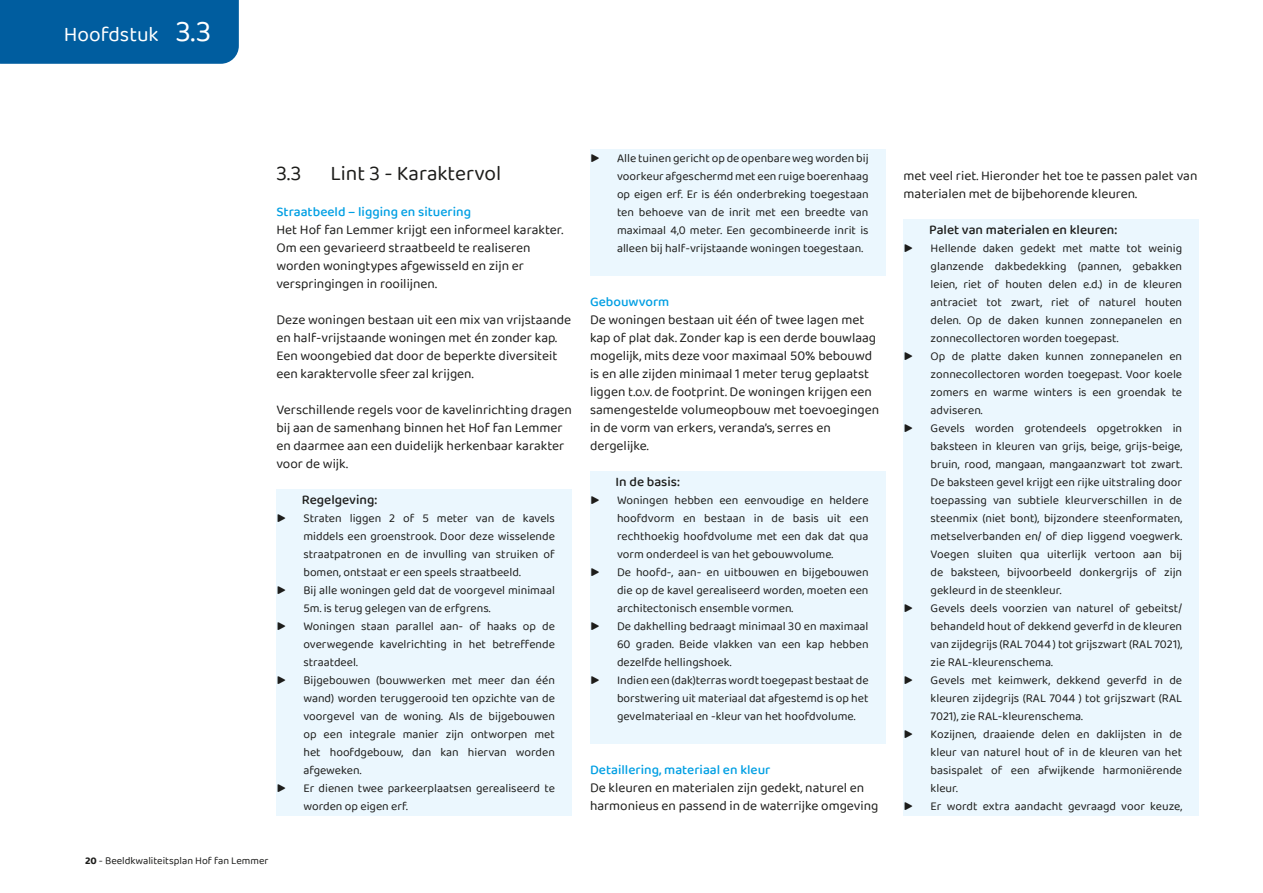
<style>
.page{position:relative;width:1263px;height:893px;background:#fff}
.page>*{position:absolute;margin:0;border:0;box-sizing:border-box;transform-origin:0 0}
.t1{font:21px "Baloo 2";color:#1d1d1b}
.t2{font:21px "Baloo 2";color:#fff}
.t3{font:13.5px/18px "Baloo 2";color:#1d1d1b}
.t4{font:500 13.5px "Baloo 2";color:#009fe3}
.t5{font:500 13.5px "Baloo 2";color:#1d1d1b}
.t6{font:12px/18px "Baloo 2";color:#1d1d1b;text-align:justify}
.t7{font:10.5px "Baloo 2";color:#1d1d1b}
.s1{font-size:30px}
.s2{font-size:15px}
.s3{font-weight:700}
</style>
<div class="page">
<div style="left:0;top:0;width:239px;height:64px;background:#005d9f"></div>
<div style="left:276px;top:490px;width:296px;height:21px;background:#ebf7fe"></div>
<div style="left:276px;top:509px;width:296px;height:73px;background:#ebf7fe"></div>
<div style="left:276px;top:581px;width:296px;height:37px;background:#ebf7fe"></div>
<div style="left:276px;top:617px;width:296px;height:55px;background:#ebf7fe"></div>
<div style="left:276px;top:671px;width:296px;height:109px;background:#ebf7fe"></div>
<div style="left:276px;top:779px;width:296px;height:37px;background:#ebf7fe"></div>
<div style="left:590px;top:149px;width:295px;height:109px;background:#ebf7fe"></div>
<div style="left:590px;top:257px;width:295px;height:19px;background:#ebf7fe"></div>
<div style="left:590px;top:472px;width:295px;height:21px;background:#ebf7fe"></div>
<div style="left:590px;top:491px;width:295px;height:73px;background:#ebf7fe"></div>
<div style="left:590px;top:563px;width:295px;height:55px;background:#ebf7fe"></div>
<div style="left:590px;top:617px;width:295px;height:55px;background:#ebf7fe"></div>
<div style="left:590px;top:671px;width:295px;height:55px;background:#ebf7fe"></div>
<div style="left:590px;top:725px;width:295px;height:19px;background:#ebf7fe"></div>
<div style="left:903px;top:220px;width:296px;height:21px;background:#ebf7fe"></div>
<div style="left:903px;top:239px;width:296px;height:109px;background:#ebf7fe"></div>
<div style="left:903px;top:347px;width:296px;height:73px;background:#ebf7fe"></div>
<div style="left:903px;top:419px;width:296px;height:181px;background:#ebf7fe"></div>
<div style="left:903px;top:599px;width:296px;height:73px;background:#ebf7fe"></div>
<div style="left:903px;top:671px;width:296px;height:55px;background:#ebf7fe"></div>
<div style="left:903px;top:725px;width:296px;height:73px;background:#ebf7fe"></div>
<div style="left:903px;top:797px;width:296px;height:19px;background:#ebf7fe"></div>
<h1 class="t2" style="left:64px;top:19px;width:149px">Hoofdstuk <span class="s1">3.3</span></h1>
<h1 class="t1" style="left:276px;top:159px;width:27px">3.3</h1>
<h1 class="t1" style="left:330px;top:159px;width:172px">Lint 3 - Karaktervol</h1>
<p class="t4" style="left:276px;top:202px;width:196px">Straatbeeld – ligging en situering</p>
<p class="t3" style="left:276px;top:221px;width:288px">Het Hof fan Lemmer krijgt een informeel karakter.<br>Om een gevarieerd straatbeeld te realiseren worden woningtypes afgewisseld en zijn er verspringingen in rooilijnen.</p>
<p class="t3" style="left:276px;top:311px;width:296px">Deze woningen bestaan uit een mix van vrijstaande en half-vrijstaande woningen met én zonder kap.<br>Een woongebied dat door de beperkte diversiteit een karaktervolle sfeer zal krijgen.</p>
<p class="t3" style="left:276px;top:401px;width:297px">Verschillende regels voor de kavelinrichting dragen bij aan de samenhang binnen het Hof fan Lemmer en daarmee aan een duidelijk herkenbaar karakter voor de wijk.</p>
<p class="t5" style="left:302px;top:490px;width:77px">Regelgeving:</p>
<p class="t6" style="left:276px;top:510px;width:280px"><span class="s2">▶</span> Straten liggen 2 of 5 meter van de kavels</p>
<p class="t6" style="left:303px;top:528px;width:253px">middels een groenstrook. Door deze wisselende</p>
<p class="t6" style="left:303px;top:546px;width:253px">straatpatronen en de invulling van struiken of</p>
<p class="t6" style="left:303px;top:564px;width:219px">bomen, ontstaat er een speels straatbeeld.</p>
<p class="t6" style="left:276px;top:582px;width:280px"><span class="s2">▶</span> Bij alle woningen geld dat de voorgevel minimaal</p>
<p class="t6" style="left:303px;top:600px;width:189px">5m. is terug gelegen van de erfgrens.</p>
<p class="t6" style="left:276px;top:618px;width:280px"><span class="s2">▶</span> Woningen staan parallel aan- of haaks op de</p>
<p class="t6" style="left:303px;top:636px;width:253px">overwegende kavelrichting in het betreffende</p>
<p class="t6" style="left:303px;top:654px;width:56px">straatdeel.</p>
<p class="t6" style="left:276px;top:672px;width:280px"><span class="s2">▶</span> Bijgebouwen (bouwwerken met meer dan één</p>
<p class="t6" style="left:303px;top:690px;width:253px">wand) worden teruggerooid ten opzichte van de</p>
<p class="t6" style="left:303px;top:708px;width:253px">voorgevel van de woning. Als de bijgebouwen</p>
<p class="t6" style="left:303px;top:726px;width:253px">op een integrale manier zijn ontworpen met</p>
<p class="t6" style="left:303px;top:744px;width:253px">het hoofdgebouw, dan kan hiervan worden</p>
<p class="t6" style="left:303px;top:762px;width:59px">afgeweken.</p>
<p class="t6" style="left:276px;top:780px;width:280px"><span class="s2">▶</span> Er dienen twee parkeerplaatsen gerealiseerd te</p>
<p class="t6" style="left:303px;top:798px;width:106px">worden op eigen erf.</p>
<p class="t7" style="left:85px;top:853px;width:185px"><span class="s3">20</span> - Beeldkwaliteitsplan Hof fan Lemmer</p>
<p class="t6" style="left:617px;top:150px;width:253px;text-indent:-27px"><span class="s2">▶</span> Alle tuinen gericht op de openbare weg worden bij voorkeur afgeschermd met een ruige boerenhaag op eigen erf. Er is één onderbreking toegestaan ten behoeve van de inrit met een breedte van maximaal 4,0 meter. Een gecombineerde inrit is alleen bij half-vrijstaande woningen toegestaan.</p>
<p class="t4" style="left:590px;top:292px;width:81px">Gebouwvorm</p>
<p class="t3" style="left:590px;top:311px;width:291px">De woningen bestaan uit één of twee lagen met kap of plat dak. Zonder kap is een derde bouwlaag mogelijk, mits deze voor maximaal 50% bebouwd is en alle zijden minimaal 1 meter terug geplaatst liggen t.o.v. de footprint. De woningen krijgen een samengestelde volumeopbouw met toevoegingen in de vorm van erkers, veranda’s, serres en dergelijke.</p>
<p class="t5" style="left:615px;top:472px;width:66px">In de basis:</p>
<p class="t6" style="left:590px;top:492px;width:280px"><span class="s2">▶</span> Woningen hebben een eenvoudige en heldere</p>
<p class="t6" style="left:617px;top:510px;width:253px">hoofdvorm en bestaan in de basis uit een</p>
<p class="t6" style="left:617px;top:528px;width:253px">rechthoekig hoofdvolume met een dak dat qua</p>
<p class="t6" style="left:617px;top:546px;width:218px">vorm onderdeel is van het gebouwvolume.</p>
<p class="t6" style="left:590px;top:564px;width:280px"><span class="s2">▶</span> De hoofd-, aan- en uitbouwen en bijgebouwen</p>
<p class="t6" style="left:617px;top:582px;width:253px">die op de kavel gerealiseerd worden, moeten een</p>
<p class="t6" style="left:617px;top:600px;width:178px">architectonisch ensemble vormen.</p>
<p class="t6" style="left:590px;top:618px;width:280px"><span class="s2">▶</span> De dakhelling bedraagt minimaal 30 en maximaal</p>
<p class="t6" style="left:617px;top:636px;width:253px">60 graden. Beide vlakken van een kap hebben</p>
<p class="t6" style="left:617px;top:654px;width:116px">dezelfde hellingshoek.</p>
<p class="t6" style="left:590px;top:672px;width:280px"><span class="s2">▶</span> Indien een (dak)terras wordt toegepast bestaat de</p>
<p class="t6" style="left:617px;top:690px;width:253px">borstwering uit materiaal dat afgestemd is op het</p>
<p class="t6" style="left:617px;top:708px;width:240px">gevelmateriaal en -kleur van het hoofdvolume.</p>
<p class="t4" style="left:590px;top:760px;width:182px">Detaillering, materiaal en kleur</p>
<p class="t3" style="left:590px;top:779px;width:290px">De kleuren en materialen zijn gedekt, naturel en harmonieus en passend in de waterrijke omgeving</p>
<p class="t3" style="left:903px;top:167px;width:295px">met veel riet. Hieronder het toe te passen palet van materialen met de bijbehorende kleuren.</p>
<p class="t5" style="left:929px;top:220px;width:190px">Palet van materialen en kleuren:</p>
<p class="t6" style="left:903px;top:240px;width:280px"><span class="s2">▶</span> Hellende daken gedekt met matte tot weinig</p>
<p class="t6" style="left:930px;top:258px;width:253px">glanzende dakbedekking (pannen, gebakken</p>
<p class="t6" style="left:930px;top:276px;width:253px">leien, riet of houten delen e.d.) in de kleuren</p>
<p class="t6" style="left:930px;top:294px;width:253px">antraciet tot zwart, riet of naturel houten</p>
<p class="t6" style="left:930px;top:312px;width:253px">delen. Op de daken kunnen zonnepanelen en</p>
<p class="t6" style="left:930px;top:330px;width:189px">zonnecollectoren worden toegepast.</p>
<p class="t6" style="left:903px;top:348px;width:280px"><span class="s2">▶</span> Op de platte daken kunnen zonnepanelen en</p>
<p class="t6" style="left:930px;top:366px;width:253px">zonnecollectoren worden toegepast. Voor koele</p>
<p class="t6" style="left:930px;top:384px;width:253px">zomers en warme winters is een groendak te</p>
<p class="t6" style="left:930px;top:402px;width:54px">adviseren.</p>
<p class="t6" style="left:903px;top:420px;width:280px"><span class="s2">▶</span> Gevels worden grotendeels opgetrokken in</p>
<p class="t6" style="left:930px;top:438px;width:253px">baksteen in kleuren van grijs, beige, grijs-beige,</p>
<p class="t6" style="left:930px;top:456px;width:253px">bruin, rood, mangaan, mangaanzwart tot zwart.</p>
<p class="t6" style="left:930px;top:474px;width:253px">De baksteen gevel krijgt een rijke uitstraling door</p>
<p class="t6" style="left:930px;top:492px;width:253px">toepassing van subtiele kleurverschillen in de</p>
<p class="t6" style="left:930px;top:510px;width:253px">steenmix (niet bont), bijzondere steenformaten,</p>
<p class="t6" style="left:930px;top:528px;width:253px">metselverbanden en/ of diep liggend voegwerk.</p>
<p class="t6" style="left:930px;top:546px;width:253px">Voegen sluiten qua uiterlijk vertoon aan bij</p>
<p class="t6" style="left:930px;top:564px;width:253px">de baksteen, bijvoorbeeld donkergrijs of zijn</p>
<p class="t6" style="left:930px;top:582px;width:132px">gekleurd in de steenkleur.</p>
<p class="t6" style="left:903px;top:600px;width:280px"><span class="s2">▶</span> Gevels deels voorzien van naturel of gebeitst/</p>
<p class="t6" style="left:930px;top:618px;width:253px">behandeld hout of dekkend geverfd in de kleuren</p>
<p class="t6" style="left:930px;top:636px;width:253px">van zijdegrijs (RAL 7044 ) tot grijszwart (RAL 7021),</p>
<p class="t6" style="left:930px;top:654px;width:124px">zie RAL-kleurenschema.</p>
<p class="t6" style="left:903px;top:672px;width:280px"><span class="s2">▶</span> Gevels met keimwerk, dekkend geverfd in de</p>
<p class="t6" style="left:930px;top:690px;width:253px">kleuren zijdegrijs (RAL 7044 ) tot grijszwart (RAL</p>
<p class="t6" style="left:930px;top:708px;width:154px">7021), zie RAL-kleurenschema.</p>
<p class="t6" style="left:903px;top:726px;width:280px"><span class="s2">▶</span> Kozijnen, draaiende delen en daklijsten in de</p>
<p class="t6" style="left:930px;top:744px;width:253px">kleur van naturel hout of in de kleuren van het</p>
<p class="t6" style="left:930px;top:762px;width:253px">basispalet of een afwijkende harmoniërende</p>
<p class="t6" style="left:930px;top:780px;width:29px">kleur.</p>
<p class="t6" style="left:903px;top:798px;width:280px"><span class="s2">▶</span> Er wordt extra aandacht gevraagd voor keuze,</p>
</div>
